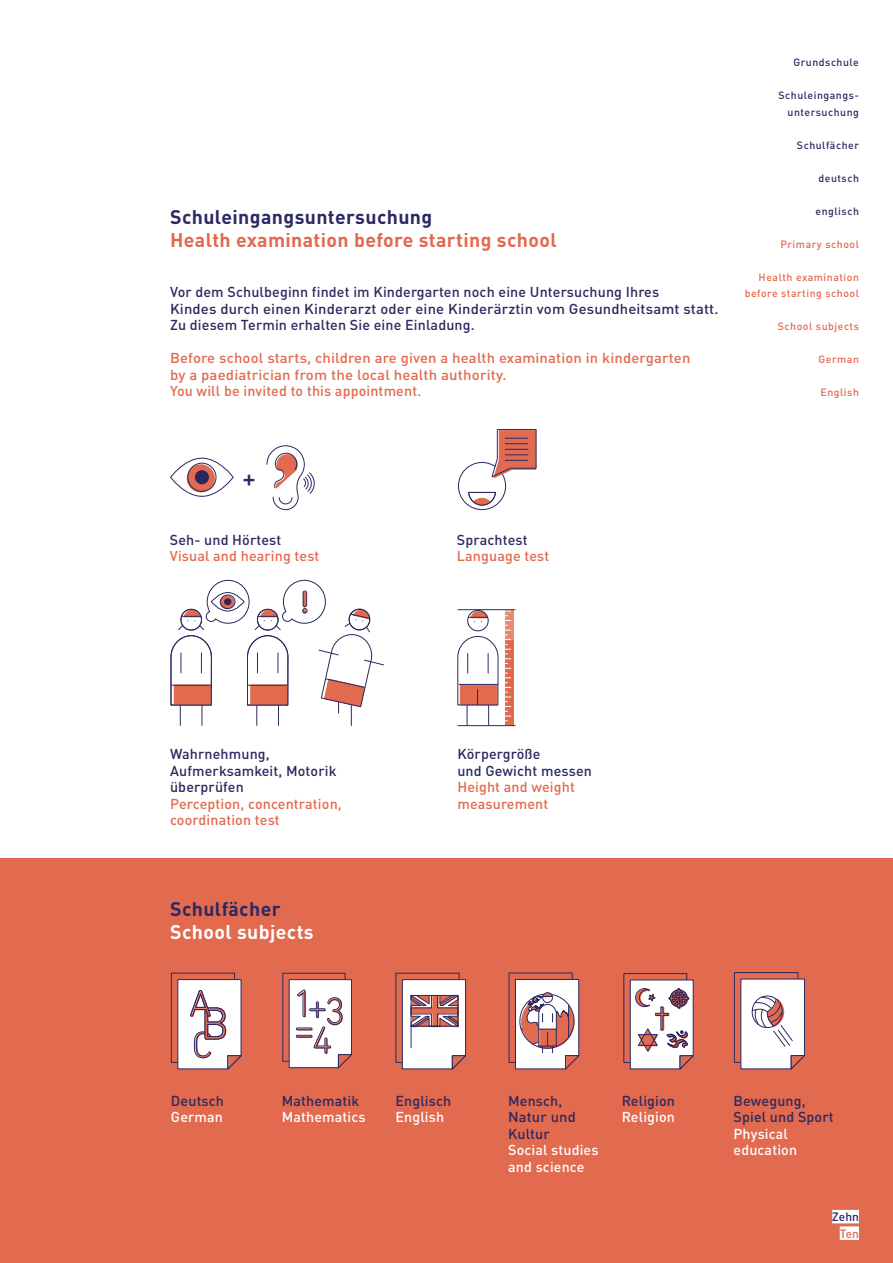
<style>
.page{position:relative;width:893px;height:1263px;background:#fff}
.page>*{position:absolute;margin:0;border:0;box-sizing:border-box;transform-origin:0 0}
.t1{font:500 24.9px "DIN Pro";color:#2b2961}
.t2{font:700 19.5px "DIN Pro";letter-spacing:.02em;color:#e16a4f}
.t3{font:700 19.5px "DIN Pro";letter-spacing:.02em;color:#2b2961}
.t4{font:700 19.5px "DIN Pro";letter-spacing:.02em;color:#fff}
.t5{font:500 14.25px/16.5px "DIN Pro";letter-spacing:.01em;color:#2b2961}
.t6{font:500 14.25px/16.5px "DIN Pro";letter-spacing:.01em;color:#e16a4f;scale:1.04 1}
.t7{font:500 14.25px/16.5px "DIN Pro";letter-spacing:.01em;color:#e16a4f}
.t8{font:500 14.25px/16.5px "DIN Pro";letter-spacing:.01em;color:#fff}
.t9{font:500 12px "DIN Pro";color:#2b2961}
.t10{font:500 12px "DIN Pro";color:#e16a4f}
.t11{font:500 10.5px/16.5px "DIN Pro";letter-spacing:.05em;color:#e16a4f;text-align:right}
.t12{font:500 10.5px/16.5px "DIN Pro";letter-spacing:.05em;color:#2b2961;text-align:right}
</style>
<div class="page">
<div style="left:0;top:858px;width:893px;height:405px;background:#e16a4f"></div>
<svg style="left:187px;top:464px;width:28px;height:28px"></svg>
<div style="left:170px;top:458px;width:64px;height:39px;border:1px solid #2b2961;border-radius:50%"></div>
<div style="left:187px;top:463px;width:29px;height:29px;border:1px solid #2b2961;border-radius:50%"></div>
<div style="left:195px;top:470px;width:14px;height:14px;background:#2c265f;border-radius:50%"></div>
<svg style="left:468px;top:492px;width:28px;height:14px"></svg>
<div style="left:458px;top:462px;width:48px;height:48px;border:1px solid #2b2961;border-radius:50%"></div>
<svg style="left:491px;top:429px;width:46px;height:49px"></svg>
<div style="left:467px;top:610px;width:22px;height:21px;border:1px solid #2b2961;border-radius:50%"></div>
<svg style="left:468px;top:611px;width:20px;height:11px"></svg>
<svg style="left:457px;top:635px;width:42px;height:90px"></svg>
<div style="left:505px;top:611px;width:9px;height:115px;background:#e16a4f"></div>
<div style="left:505px;top:610px;width:9px;height:30px;background:#e78a6f"></div>
<svg style="left:505px;top:610px;width:6px;height:112px"></svg>
<hr style="left:458px;top:609px;width:57px;height:1px;background:#2b2961">
<hr style="left:458px;top:725px;width:57px;height:1px;background:#2b2961">
<svg style="left:266px;top:445px;width:49px;height:65px"></svg>
<div style="left:171px;top:973px;width:64px;height:90px;border:1px solid #2b2961"></div>
<svg style="left:173px;top:973px;width:69px;height:97px;background:#dec8ca"></svg>
<div style="left:734px;top:972px;width:64px;height:91px;border:1px solid #2b2961"></div>
<svg style="left:736px;top:972px;width:69px;height:98px;background:#e3cecf"></svg>
<svg style="left:625px;top:973px;width:69px;height:97px;background:#d7bdc0"></svg>
<svg style="left:511px;top:973px;width:69px;height:97px"></svg>
<svg style="left:170px;top:579px;width:214px;height:147px"></svg>
<div style="left:282px;top:973px;width:64px;height:89px;border:1px solid #2b2961"></div>
<svg style="left:284px;top:973px;width:68px;height:96px;background:#dfcacb"></svg>
<svg style="left:398px;top:973px;width:68px;height:97px"></svg>
<div style="left:832px;top:1210px;width:27px;height:13px;background:#fff"></div>
<div style="left:840px;top:1226px;width:19px;height:14px;background:#fff"></div>
<h2 class="t3" style="left:170px;top:202px;width:264px">Schuleingangsuntersuchung</h2>
<h2 class="t2" style="left:170px;top:225px;width:388px">Health examination before starting school</h2>
<p class="t5" style="left:170px;top:283px;width:550px">Vor dem Schulbeginn findet im Kindergarten noch eine Untersuchung Ihres<br>Kindes durch einen Kinderarzt oder eine Kinderärztin vom Gesundheitsamt statt.<br>Zu diesem Termin erhalten Sie eine Einladung.</p>
<p class="t6" style="left:170px;top:349px;width:502px">Before school starts, children are given a health examination in kindergarten by a paediatrician from the local health authority.<br>You will be invited to this appointment.</p>
<p class="t12" style="left:793px;top:53px;width:67px">Grundschule</p>
<p class="t12" style="left:778px;top:86px;width:82px">Schuleingangs&shy;untersuchung</p>
<p class="t12" style="left:797px;top:136px;width:63px">Schulfächer</p>
<p class="t12" style="left:818px;top:169px;width:42px">deutsch</p>
<p class="t12" style="left:815px;top:202px;width:45px">englisch</p>
<p class="t11" style="left:780px;top:235px;width:80px">Primary school</p>
<p class="t11" style="left:745px;top:268px;width:116px">Health examination before starting school</p>
<p class="t11" style="left:778px;top:317px;width:83px">School subjects</p>
<p class="t11" style="left:818px;top:350px;width:42px">German</p>
<p class="t11" style="left:820px;top:383px;width:40px">English</p>
<h1 class="t1" style="left:243px;top:458px;width:15px">+</h1>
<p class="t5" style="left:170px;top:530px;width:113px">Seh- und Hörtest</p>
<p class="t7" style="left:170px;top:547px;width:151px">Visual and hearing test</p>
<p class="t5" style="left:457px;top:530px;width:72px">Sprachtest</p>
<p class="t7" style="left:457px;top:547px;width:94px">Language test</p>
<p class="t5" style="left:170px;top:745px;width:168px">Wahrnehmung,<br>Aufmerksamkeit, Motorik überprüfen</p>
<p class="t7" style="left:170px;top:794px;width:173px">Perception, concentration, coordination test</p>
<h2 class="t3" style="left:170px;top:894px;width:112px">Schulfächer</h2>
<h2 class="t4" style="left:170px;top:917px;width:145px">School subjects</h2>
<p class="t5" style="left:457px;top:745px;width:136px">Körpergröße<br>und Gewicht messen</p>
<p class="t7" style="left:457px;top:778px;width:119px">Height and weight measurement</p>
<p class="t5" style="left:171px;top:1091px;width:55px">Deutsch</p>
<p class="t8" style="left:171px;top:1108px;width:54px">German</p>
<p class="t5" style="left:282px;top:1091px;width:79px">Mathematik</p>
<p class="t8" style="left:282px;top:1108px;width:85px">Mathematics</p>
<p class="t5" style="left:395px;top:1091px;width:57px">Englisch</p>
<p class="t8" style="left:395px;top:1108px;width:50px">English</p>
<p class="t5" style="left:508px;top:1091px;width:69px">Mensch,<br>Natur und<br>Kultur</p>
<p class="t8" style="left:508px;top:1141px;width:92px">Social studies and science</p>
<p class="t5" style="left:622px;top:1091px;width:55px">Religion</p>
<p class="t8" style="left:622px;top:1108px;width:55px">Religion</p>
<p class="t5" style="left:733px;top:1091px;width:102px">Bewegung,<br>Spiel und Sport</p>
<p class="t8" style="left:733px;top:1124px;width:65px">Physical education</p>
<p class="t9" style="left:832px;top:1207px;width:28px">Zehn</p>
<p class="t10" style="left:840px;top:1224px;width:21px">Ten</p>
</div>
